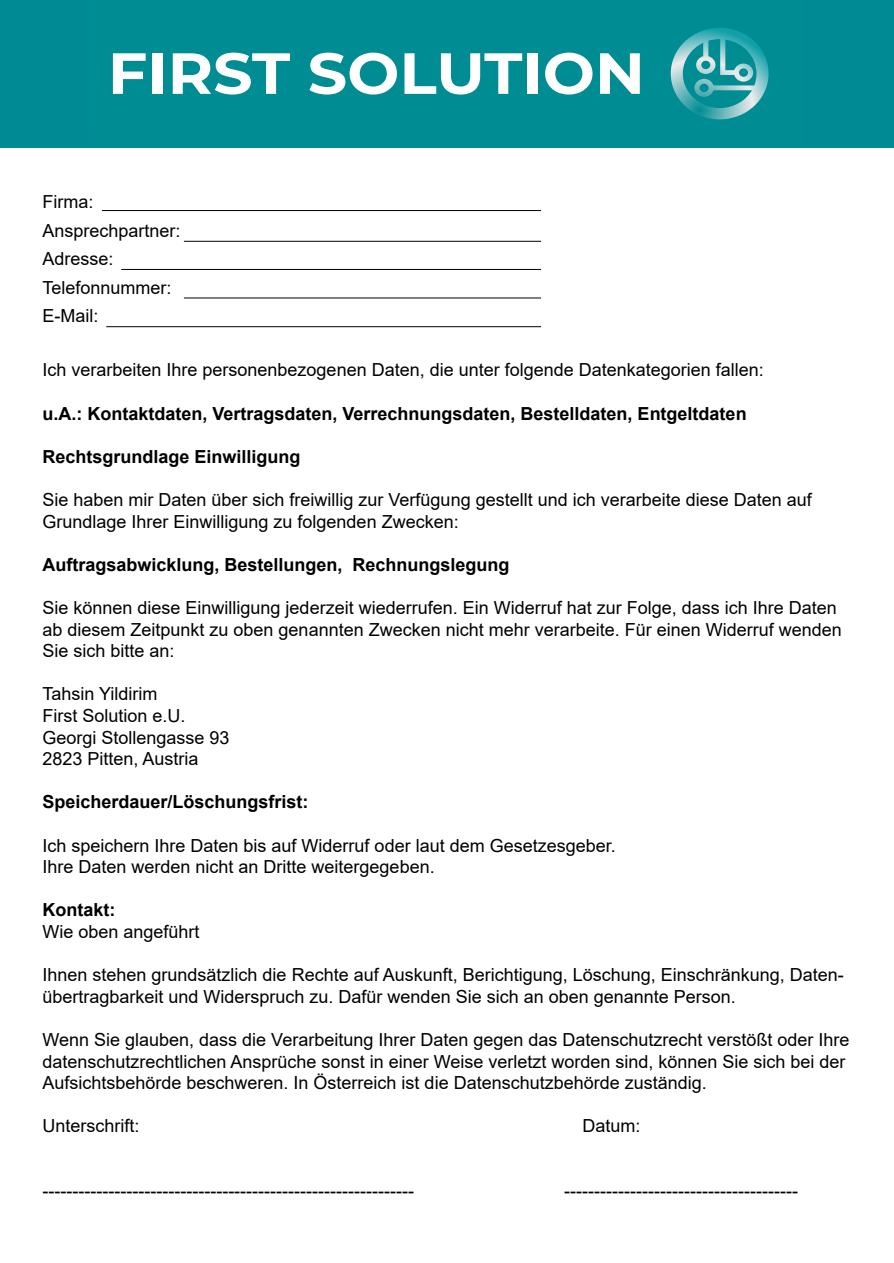
<style>
.page{position:relative;width:894px;height:1263px;background:#fff}
.page>*{position:absolute;margin:0;border:0;box-sizing:border-box;transform-origin:0 0}
.t1{font:700 57.9px "Montserrat";color:#fff;scale:1.07 1}
.t2{font:18px/21.6px "Arial";color:#000}
.t3{font:700 18px "Arial";color:#000}
</style>
<div class="page">
<div style="left:0;top:0;width:894px;height:148px;background:#008a94"></div>
<hr style="left:102px;top:210px;width:439px;height:1px;background:#000">
<hr style="left:184px;top:241px;width:357px;height:1px;background:#000">
<hr style="left:121px;top:269px;width:420px;height:1px;background:#000">
<hr style="left:184px;top:298px;width:357px;height:1px;background:#000">
<hr style="left:106px;top:326px;width:435px;height:1px;background:#000">
<svg style="left:671px;top:28px;width:98px;height:91px"></svg>
<h1 class="t1" style="left:108px;top:38px;width:503px">FIRST SOLUTION</h1>
<p class="t2" style="left:43px;top:189px;width:140px;line-height:28.5px">Firma:<br>Ansprechpartner:<br>Adresse:<br>Telefonnummer:<br>E-Mail:</p>
<p class="t2" style="left:43px;top:361px;width:723px">Ich verarbeiten Ihre personenbezogenen Daten, die unter folgende Datenkategorien fallen:</p>
<p class="t3" style="left:43px;top:406px;width:706px">u.A.: Kontaktdaten, Vertragsdaten, Verrechnungsdaten, Bestelldaten, Entgeltdaten</p>
<p class="t3" style="left:43px;top:450px;width:260px">Rechtsgrundlage Einwilligung</p>
<p class="t2" style="left:43px;top:490px;width:771px">Sie haben mir Daten über sich freiwillig zur Verfügung gestellt und ich verarbeite diese Daten auf<br>Grundlage Ihrer Einwilligung zu folgenden Zwecken:</p>
<p class="t3" style="left:43px;top:558px;width:469px">Auftragsabwicklung, Bestellungen, Rechnungslegung</p>
<p class="t2" style="left:43px;top:598px;width:801px">Sie können diese Einwilligung jederzeit wiederrufen. Ein Widerruf hat zur Folge, dass ich Ihre Daten ab diesem Zeitpunkt zu oben genannten Zwecken nicht mehr verarbeite. Für einen Widerruf wenden<br>Sie sich bitte an:</p>
<p class="t2" style="left:43px;top:685px;width:189px">Tahsin Yildirim<br>First Solution e.U.<br>Georgi Stollengasse 93<br>2823 Pitten, Austria</p>
<p class="t3" style="left:43px;top:795px;width:268px">Speicherdauer/Löschungsfrist:</p>
<p class="t2" style="left:43px;top:836px;width:575px">Ich speichern Ihre Daten bis auf Widerruf oder laut dem Gesetzesgeber.<br>Ihre Daten werden nicht an Dritte weitergegeben.</p>
<p class="t3" style="left:43px;top:903px;width:74px">Kontakt:</p>
<p class="t2" style="left:43px;top:922px;width:159px">Wie oben angeführt</p>
<p class="t2" style="left:43px;top:966px;width:803px">Ihnen stehen grundsätzlich die Rechte auf Auskunft, Berichtigung, Löschung, Einschränkung, Daten&shy;übertragbarkeit und Widerspruch zu. Dafür wenden Sie sich an oben genannte Person.</p>
<p class="t2" style="left:43px;top:1030px;width:809px">Wenn Sie glauben, dass die Verarbeitung Ihrer Daten gegen das Datenschutzrecht verstößt oder Ihre datenschutzrechtlichen Ansprüche sonst in einer Weise verletzt worden sind, können Sie sich bei der<br>Aufsichtsbehörde beschweren. In Österreich ist die Datenschutzbehörde zuständig.</p>
<p class="t2" style="left:43px;top:1117px;width:99px">Unterschrift:</p>
<p class="t2" style="left:583px;top:1117px;width:60px">Datum:</p>
<p class="t2" style="left:43px;top:1182px;width:373px">--------------------------------------------------------------</p>
<p class="t2" style="left:564px;top:1182px;width:235px">---------------------------------------</p>
</div>
